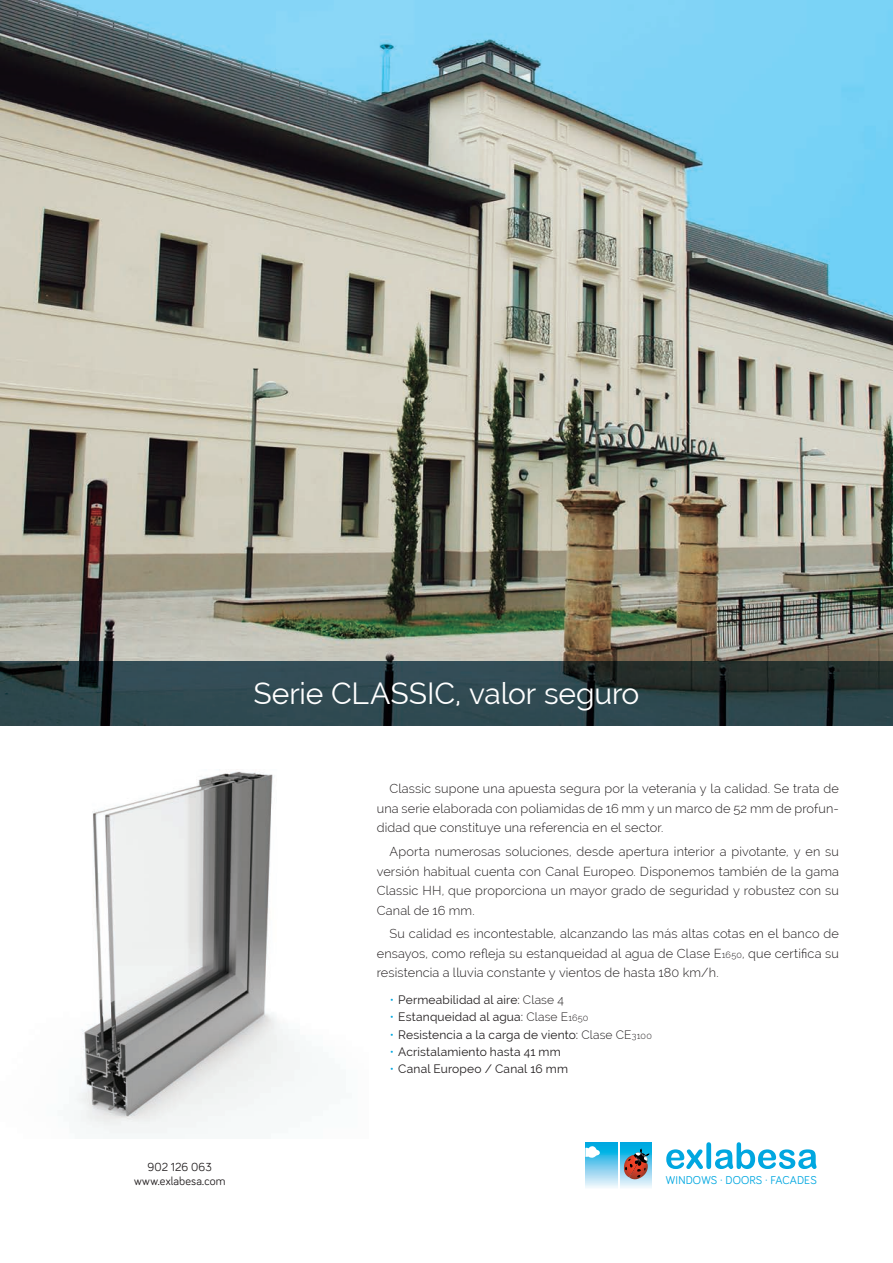
<style>
.page{position:relative;width:893px;height:1263px;background:#fff}
.page>*{position:absolute;margin:0;border:0;box-sizing:border-box;transform-origin:0 0}
.t1{font:30px "Raleway";letter-spacing:-.005em;color:#fff}
.t2{font:300 12.75px/19.5px "Raleway";letter-spacing:.01em;color:#231f20;text-align:justify}
.t3{font:12px "Raleway";letter-spacing:.015em;color:#231f20}
.t4{font:12px/14.4px "Bariol";letter-spacing:.015em;color:#231f20;text-align:center}
.t5{font:11.7px "Bariol";letter-spacing:.015em;color:#00a7e0}
.s1{font-size:9px}
.s2{font-weight:300;color:#00a7e0}
.s3{font-weight:300}
.s4{font-weight:300;font-size:9px}
</style>
<div class="page">
<img style="left:0;top:0;width:893px;height:725px">
<svg style="left:620px;top:1142px;width:32px;height:46px"></svg>
<svg style="left:585px;top:1142px;width:32px;height:46px"></svg>
<svg style="left:624px;top:1149px;width:25px;height:30px"></svg>
<svg style="left:585px;top:1145px;width:15px;height:13px"></svg>
<svg style="left:666px;top:1142px;width:150px;height:27px"></svg>
<img style="left:75px;top:771px;width:225px;height:363px">
<h1 class="t1" style="left:253px;top:676px;width:388px">Serie CLASSIC, valor seguro</h1>
<p class="t2" style="left:377px;top:779px;width:464px;text-indent:13px">Classic supone una apuesta segura por la veteranía y la calidad. Se trata de una serie elaborada con poliamidas de 16 mm y un marco de 52 mm de profun&shy;didad que constituye una referencia en el sector.</p>
<p class="t2" style="left:377px;top:842px;width:464px;text-indent:13px">Aporta numerosas soluciones, desde apertura interior a pivotante, y en su versión habitual cuenta con Canal Europeo. Disponemos también de la gama Classic HH, que proporciona un mayor grado de seguridad y robustez con su Canal de 16 mm.</p>
<p class="t2" style="left:377px;top:924px;width:464px;text-indent:13px">Su calidad es incontestable, alcanzando las más altas cotas en el banco de ensayos, como refleja su estanqueidad al agua de Clase E<span class="s1">1650</span>, que certifica su resistencia a lluvia constante y vientos de hasta 180 km/h.</p>
<p class="t3" style="left:390px;top:993px;width:176px"><span class="s2">•</span> Permeabilidad al aire: <span class="s3">Clase 4</span></p>
<p class="t3" style="left:390px;top:1010px;width:200px"><span class="s2">•</span> Estanqueidad al agua: <span class="s3">Clase E</span><span class="s4">1650</span></p>
<p class="t3" style="left:390px;top:1027px;width:264px"><span class="s2">•</span> Resistencia a la carga de viento: <span class="s3">Clase CE</span><span class="s4">3100</span></p>
<p class="t3" style="left:390px;top:1045px;width:173px"><span class="s2">•</span> Acristalamiento hasta 41 mm</p>
<p class="t3" style="left:390px;top:1062px;width:180px"><span class="s2">•</span> Canal Europeo / Canal 16 mm</p>
<p class="t4" style="left:134px;top:1159px;width:93px">902 126 063 www.exlabesa.com</p>
<p class="t5" style="left:666px;top:1172px;width:152px">WINDOWS · DOORS · FACADES</p>
</div>
